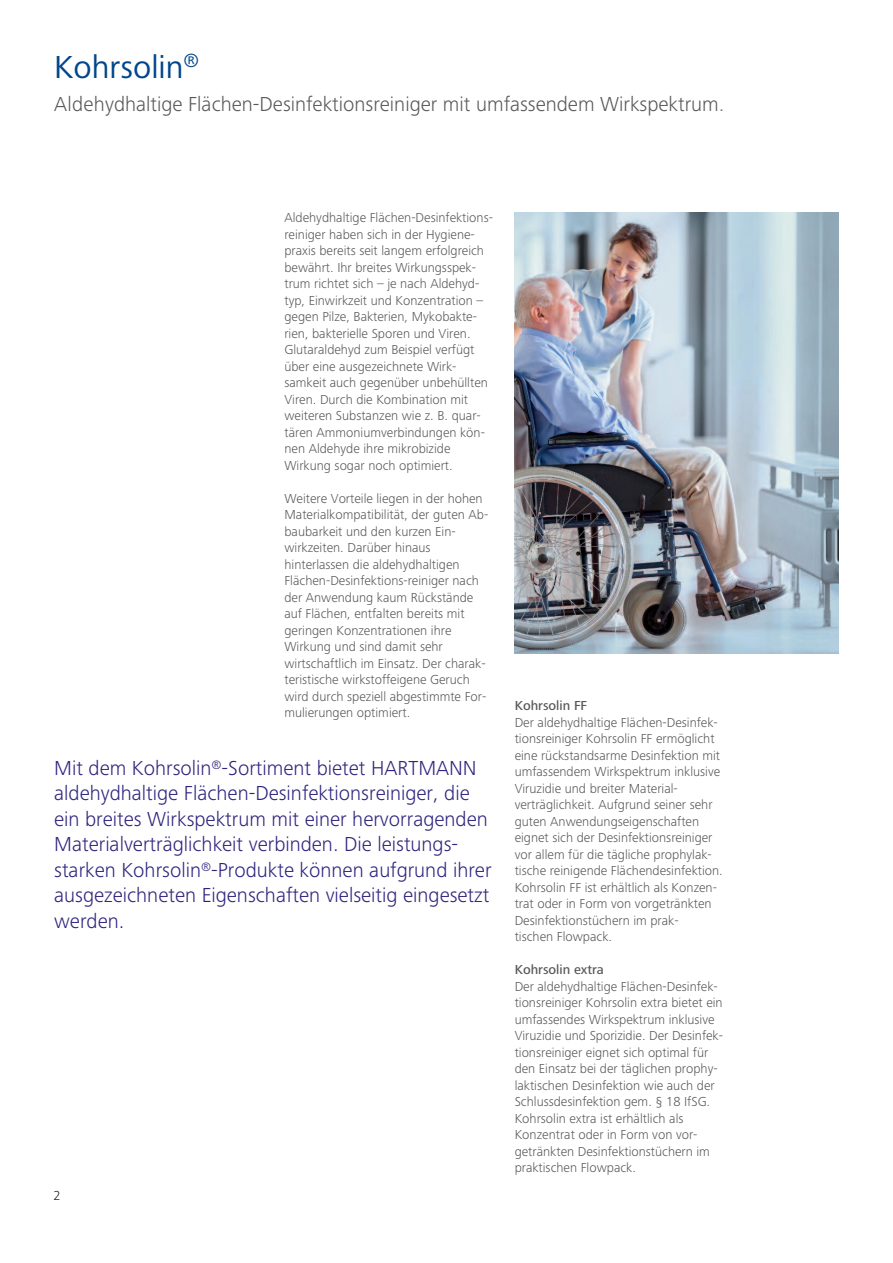
<style>
.page{position:relative;width:893px;height:1263px;background:#fff}
.page>*{position:absolute;margin:0;border:0;box-sizing:border-box;transform-origin:0 0}
.t1{font:33px "Frutiger Next LTW1 G";color:#01468c}
.t2{font:300 21px/25.5px "Frutiger Next LTW1 G";color:#2e247d}
.t3{font:300 21px "Frutiger Next LTW1 G";color:#57585a}
.t4{font:300 13.5px/16.5px "Frutiger Next LTW1 G";color:#57585a}
.t5{font:500 13.5px "Frutiger Next LTW1 G";color:#57585a}
.t6{font:300 13.5px "Frutiger Next LTW1 G";color:#231f20}
.s1{color:#76787b}
</style>
<div class="page">
<img style="left:515px;top:213px;width:324px;height:440px">
<h1 class="t1" style="left:54px;top:56px;width:146px">Kohrsolin<sup>®</sup></h1>
<h2 class="t3" style="left:54px;top:97px;width:672px">Aldehydhaltige Flächen-Desinfektionsreiniger mit umfassendem Wirkspektrum<span class="s1">.</span></h2>
<p class="t4" style="left:284px;top:211px;width:210px">Aldehydhaltige Flächen-Desinfektions&shy;reiniger haben sich in der Hygiene&shy;praxis bereits seit langem erfolgreich bewährt. Ihr breites Wirkungsspek&shy;trum richtet sich – je nach Aldehyd&shy;typ, Einwirkzeit und Konzentration – gegen Pilze, Bakterien, Mykobakte&shy;rien, bakterielle Sporen und Viren.<br>Glutaraldehyd zum Beispiel verfügt über eine ausgezeichnete Wirk&shy;samkeit auch gegenüber unbehüllten Viren. Durch die Kombination mit weiteren Substanzen wie z. B. quar&shy;tären Ammoniumverbindungen kön&shy;nen Aldehyde ihre mikrobizide Wirkung sogar noch optimiert.</p>
<p class="t4" style="left:284px;top:492px;width:205px">Weitere Vorteile liegen in der hohen Materialkompatibilität, der guten Ab&shy;baubarkeit und den kurzen Ein&shy;wirkzeiten. Darüber hinaus hinterlassen die aldehydhaltigen Flächen-Desinfektions-reiniger nach der Anwendung kaum Rückstände auf Flächen, entfalten bereits mit geringen Konzentrationen ihre Wirkung und sind damit sehr wirtschaftlich im Einsatz. Der charak&shy;teristische wirkstoffeigene Geruch wird durch speziell abgestimmte For&shy;mulierungen optimiert.</p>
<p class="t2" style="left:54px;top:757px;width:439px">Mit dem Kohrsolin<sup>®</sup>-Sortiment bietet HARTMANN aldehydhaltige Flächen-Desinfektionsreiniger, die ein breites Wirkspektrum mit einer hervorragenden Materialverträglichkeit verbinden. Die leistungs&shy;starken Kohrsolin<sup>®</sup>-Produkte können aufgrund ihrer ausgezeichneten Eigenschaften vielseitig eingesetzt werden.</p>
<p class="t6" style="left:54px;top:1191px;width:9px">2</p>
<p class="t5" style="left:515px;top:701px;width:74px">Kohrsolin FF</p>
<p class="t4" style="left:515px;top:715px;width:210px">Der aldehydhaltige Flächen-Desinfek&shy;tionsreiniger Kohrsolin FF ermöglicht eine rückstandsarme Desinfektion mit umfassendem Wirkspektrum inklusive Viruzidie und breiter Material&shy;verträglichkeit. Aufgrund seiner sehr guten Anwendungseigenschaften eignet sich der Desinfektionsreiniger vor allem für die tägliche prophylak&shy;tische reinigende Flächendesinfektion.<br>Kohrsolin FF ist erhältlich als Konzen&shy;trat oder in Form von vorgetränkten Desinfektionstüchern im prak-<br>tischen Flowpack.</p>
<p class="t5" style="left:515px;top:965px;width:91px">Kohrsolin extra</p>
<p class="t4" style="left:515px;top:979px;width:210px">Der aldehydhaltige Flächen-Desinfek&shy;tionsreiniger Kohrsolin extra bietet ein umfassendes Wirkspektrum inklusive Viruzidie und Sporizidie. Der Desinfek&shy;tionsreiniger eignet sich optimal für den Einsatz bei der täglichen prophy&shy;laktischen Desinfektion wie auch der Schlussdesinfektion gem. § 18 IfSG.<br>Kohrsolin extra ist erhältlich als Konzentrat oder in Form von vor&shy;getränkten Desinfektionstüchern im praktischen Flowpack.</p>
</div>
